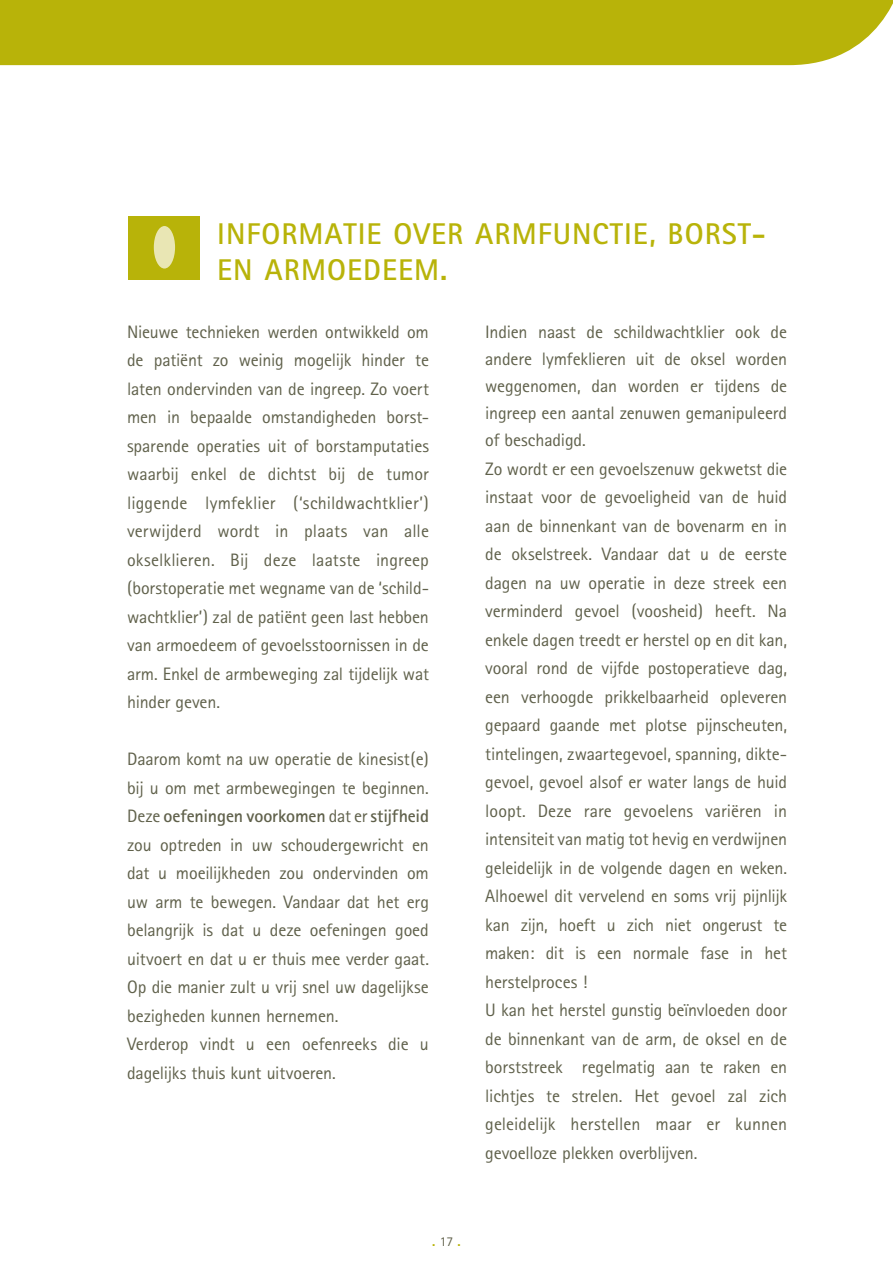
<style>
.page{position:relative;width:893px;height:1263px;background:#fff}
.page>*{position:absolute;margin:0;border:0;box-sizing:border-box;transform-origin:0 0}
.t1{font:700 30px/36px "Rotis Sans Serif";letter-spacing:.145em;color:#b8b309}
.t2{font:18px/28.3px "Rotis Sans Serif";letter-spacing:-.01em;color:#60614b}
.t3{font:700 13.5px "Rotis Sans Serif";color:#b8b309}
.s1{font-weight:700}
.s2{font-weight:400;color:#60614b}
</style>
<div class="page">
<div style="left:1px;top:0;width:892px;height:65px;background:#b8b309"></div>
<div style="left:128px;top:216px;width:71px;height:64px;background:#b8b309"></div>
<div style="left:154px;top:226px;width:21px;height:43px;background:#e9e6b4;border-radius:50%"></div>
<svg style="left:0;top:0;width:1px;height:65px"></svg>
<h1 class="t1" style="left:217px;top:215px;width:550px">IN FORMATI E OVER ARMFUN CTI E, BORST-<br>EN ARMOEDEEM.</h1>
<p class="t2" style="left:127px;top:317px;width:303px;text-align:justify">N ieuwe technieken werden ontwikkeld om de patiënt zo weinig mogelijk hinder te laten ondervinden van de ingreep. Zo voert men in bepaalde omstandigheden borst&shy;sparende operaties uit of borstamputaties waarbij enkel de dichtst bij de tumor liggende lymfeklier (‘schildwachtklier’) verwijderd wordt in plaats van alle okselklieren. Bij deze laatste ingreep (borstoperatie met wegname van de ‘schild&shy;wachtklier’) zal de patiënt geen last hebben van armoedeem of gevoelsstoornissen in de arm. Enkel de armbeweging zal tijdelijk wat hinder geven.</p>
<p class="t2" style="left:127px;top:745px;width:303px">Daarom komt na uw operatie de kinesist(e) bij u om met armbewegingen te beginnen.<br>Deze <span class="s1">OEFENINGEN VOORKOMEN</span> dat er <span class="s1">STIJFHEID </span>zou optreden in uw schoudergewricht en dat u moeilijkheden zou ondervinden om uw arm te bewegen. Vandaar dat het erg belangrijk is dat u deze oefeningen goed uitvoert en dat u er thuis mee verder gaat.<br>Op die manier zult u vrij snel uw dagelijkse bezigheden kunnen hernemen.<br>Verderop vindt u een oefenreeks die u dagelijks thuis kunt uitvoeren.</p>
<p class="t2" style="left:485px;top:318px;width:303px">Indien naast de schildwachtklier ook de andere lymfeklieren uit de oksel worden weggenomen, dan worden er tijdens de ingreep een aantal zenuwen gemanipuleerd of beschadigd.<br>Zo wordt er een gevoelszenuw gekwetst die instaat voor de gevoeligheid van de huid aan de binnenkant van de bovenarm en in de okselstreek. Vandaar dat u de eerste dagen na uw operatie in deze streek een verminderd gevoel (voosheid) heeft. Na enkele dagen treedt er herstel op en dit kan, vooral rond de vijfde postoperatieve dag, een verhoogde prikkelbaarheid opleveren gepaard gaande met plotse pijnscheuten, tintelingen, zwaartegevoel, spanning, dikte&shy;gevoel, gevoel alsof er water langs de huid loopt. Deze rare gevoelens variëren in intensiteit van matig tot hevig en verdwijnen geleidelijk in de volgende dagen en weken.<br>Alhoewel dit vervelend en soms vrij pijnlijk kan zijn, hoeft u zich niet ongerust te maken: dit is een normale fase in het herstelproces !<br>U kan het herstel gunstig beïnvloeden door de binnenkant van de arm, de oksel en de borststreek regelmatig aan te raken en lichtjes te strelen. Het gevoel zal zich geleidelijk herstellen maar er kunnen gevoelloze plekken overblijven.</p>
<p class="t3" style="left:432px;top:1232px;width:30px">.<span class="s2">17</span>.</p>
</div>
